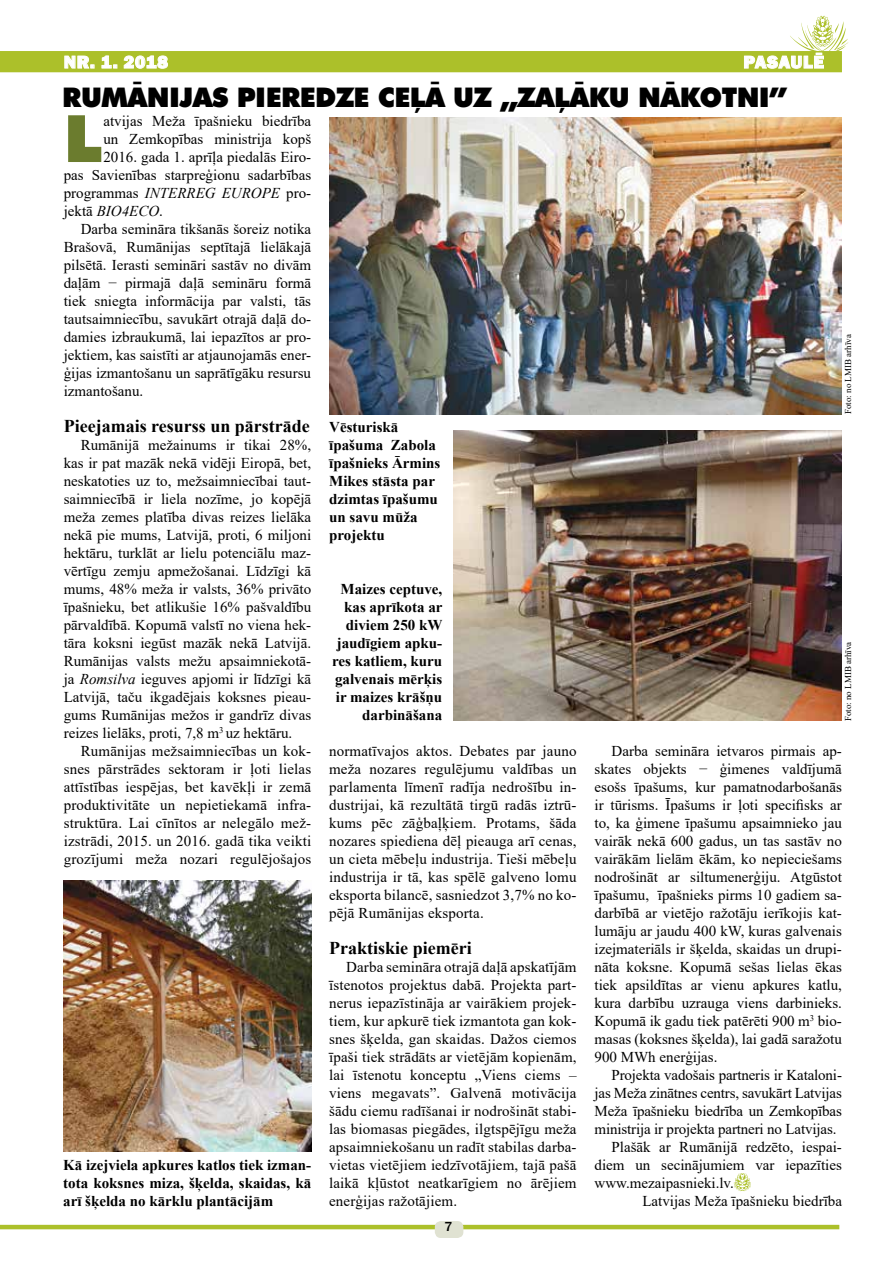
<style>
.page{position:relative;width:893px;height:1263px;background:#fff}
.page>*{position:absolute;margin:0;border:0;box-sizing:border-box;transform-origin:0 0}
.t1{font:900 65.4px "Futura TL";color:#6b7c2e}
.t2{font:900 27px "Futura TL";letter-spacing:-.02em;color:#000}
.t3{font:700 18px "Times New Roman";color:#000}
.t4{font:800 18px "Franklin Gothic";letter-spacing:.04em;color:#fff}
.t5{font:15px/18px "Times New Roman";color:#000;text-align:justify}
.t6{font:700 15px/18px "Times New Roman";color:#000}
.t7{font:italic 15px "Times New Roman";color:#000}
.t8{font:500 13.5px "Franklin Gothic";color:#000}
.t9{font:9px "Times New Roman";color:#000}
.s1{font-style:italic}
.s2{font-style:normal}
</style>
<div class="page">
<hr style="left:0;top:1225px;width:839px;height:4px;background:#acc02a">
<div style="left:435px;top:1221px;width:28px;height:17px;background:#e0e2d2;border-radius:6px"></div>
<div style="left:0;top:51px;width:842px;height:21px;background:#acc02a"></div>
<svg style="left:64px;top:55px;width:31px;height:14px"></svg>
<svg style="left:101px;top:55px;width:16px;height:14px"></svg>
<svg style="left:123px;top:55px;width:45px;height:14px"></svg>
<svg style="left:744px;top:16px;width:104px;height:53px"></svg>
<svg style="left:734px;top:1173px;width:17px;height:18px"></svg>
<img style="left:329px;top:118px;width:513px;height:296px">
<img style="left:64px;top:881px;width:247px;height:270px">
<img style="left:454px;top:430px;width:388px;height:290px">
<p class="t4" style="left:64px;top:50px;width:106px">NR. 1. 2018</p>
<p class="t4" style="left:743px;top:50px;width:82px">PASAULĒ</p>
<h2 class="t2" style="left:62px;top:79px;width:726px">RUMĀNIJAS PIEREDZE CEĻĀ UZ „ZAĻĀKU NĀKOTNI”</h2>
<h1 class="t1" style="left:64px;top:94px;width:40px">L</h1>
<p class="t5" style="left:103px;top:112px;width:209px">atvijas Meža īpašnieku biedrība</p>
<p class="t5" style="left:103px;top:130px;width:209px">un Zemkopības ministrija kopš</p>
<p class="t5" style="left:103px;top:148px;width:209px">2016. gada 1. aprīļa piedalās Eiro-</p>
<p class="t5" style="left:64px;top:166px;width:249px">pas Savienības starpreģionu sadarbības</p>
<p class="t5" style="left:64px;top:184px;width:249px">programmas <span class="s1">INTERREG EUROPE</span> pro-</p>
<p class="t7" style="left:64px;top:201px;width:101px"><span class="s2">jektā</span> BIO4ECO<span class="s2">.</span></p>
<p class="t5" style="left:81px;top:220px;width:232px">Darba semināra tikšanās šoreiz notika</p>
<p class="t5" style="left:64px;top:238px;width:249px">Brašovā, Rumānijas septītajā lielākajā</p>
<p class="t5" style="left:64px;top:256px;width:249px">pilsētā. Ierasti semināri sastāv no divām</p>
<p class="t5" style="left:64px;top:274px;width:249px">daļām − pirmajā daļā semināru formā</p>
<p class="t5" style="left:64px;top:292px;width:249px">tiek sniegta informācija par valsti, tās</p>
<p class="t5" style="left:64px;top:310px;width:249px">tautsaimniecību, savukārt otrajā daļā do-</p>
<p class="t5" style="left:64px;top:328px;width:249px">damies izbraukumā, lai iepazītos ar pro-</p>
<p class="t5" style="left:64px;top:346px;width:249px">jektiem, kas saistīti ar atjaunojamās ener-</p>
<p class="t5" style="left:64px;top:364px;width:249px">ģijas izmantošanu un saprātīgāku resursu</p>
<p class="t5" style="left:64px;top:382px;width:81px">izmantošanu.</p>
<p class="t3" style="left:64px;top:413px;width:248px">Pieejamais resurss un pārstrāde</p>
<p class="t5" style="left:64px;top:436px;width:249px;text-indent:17px">Rumānijā mežainums ir tikai 28%, kas ir pat mazāk nekā vidēji Eiropā, bet, neskatoties uz to, mežsaimniecībai taut&shy;saimniecībā ir liela nozīme, jo kopējā meža zemes platība divas reizes lielāka nekā pie mums, Latvijā, proti, 6 miljoni hektāru, turklāt ar lielu potenciālu maz&shy;vērtīgu zemju apmežošanai. Līdzīgi kā mums, 48% meža ir valsts, 36% privāto īpašnieku, bet atlikušie 16% pašvaldību pārvaldībā. Kopumā valstī no viena hek&shy;tāra koksni iegūst mazāk nekā Latvijā.<br>Rumānijas valsts mežu apsaimniekotā&shy;ja <span class="s1">Romsilva</span> ieguves apjomi ir līdzīgi kā Latvijā, taču ikgadējais koksnes pieau&shy;gums Rumānijas mežos ir gandrīz divas reizes lielāks, proti, 7,8 m<sup>3</sup> uz hektāru.</p>
<p class="t5" style="left:64px;top:742px;width:249px;text-indent:17px">Rumānijas mežsaimniecības un kok&shy;snes pārstrādes sektoram ir ļoti lielas attīstības iespējas, bet kavēkļi ir zemā produktivitāte un nepietiekamā infra&shy;struktūra. Lai cīnītos ar nelegālo mež&shy;izstrādi, 2015. un 2016. gadā tika veikti grozījumi meža nozari regulējošajos</p>
<p class="t5" style="left:329px;top:742px;width:249px">normatīvajos aktos. Debates par jauno meža nozares regulējumu valdības un parlamenta līmenī radīja nedrošību in&shy;dustrijai, kā rezultātā tirgū radās iztrū&shy;kums pēc zāģbaļķiem. Protams, šāda nozares spiediena dēļ pieauga arī cenas, un cieta mēbeļu industrija. Tieši mēbeļu industrija ir tā, kas spēlē galveno lomu eksporta bilancē, sasniedzot 3,7% no ko&shy;pējā Rumānijas eksporta.</p>
<p class="t3" style="left:329px;top:935px;width:144px">Praktiskie piemēri</p>
<p class="t5" style="left:329px;top:958px;width:249px;text-indent:17px">Darba semināra otrajā daļā apskatījām īstenotos projektus dabā. Projekta part&shy;nerus iepazīstināja ar vairākiem projek&shy;tiem, kur apkurē tiek izmantota gan kok&shy;snes šķelda, gan skaidas. Dažos ciemos īpaši tiek strādāts ar vietējām kopienām, lai īstenotu konceptu „Viens ciems – viens megavats”. Galvenā motivācija šādu ciemu radīšanai ir nodrošināt stabi&shy;las biomasas piegādes, ilgtspējīgu meža apsaimniekošanu un radīt stabilas darba&shy;vietas vietējiem iedzīvotājiem, tajā pašā laikā kļūstot neatkarīgiem no ārējiem enerģijas ražotājiem.</p>
<p class="t6" style="left:329px;top:418px;width:113px">Vēsturiskā īpašuma Zabola īpašnieks Ārmins<br>Mikes stāsta par dzimtas īpašumu un savu mūža projektu</p>
<p class="t6" style="left:332px;top:580px;width:112px;text-align:right">Maizes ceptuve, kas aprīkota ar diviem 250 kW jaudīgiem apku&shy;res katliem, kuru galvenais mērķis ir maizes krāšņu darbināšana</p>
<p class="t6" style="left:63px;top:1156px;width:249px;text-align:justify">Kā izejviela apkures katlos tiek izman&shy;tota koksnes miza, šķelda, skaidas, kā arī šķelda no kārklu plantācijām</p>
<p class="t8" style="left:444px;top:1218px;width:9px">7</p>
<p class="t9" style="left:842px;top:414px;width:81px;rotate:-90deg">Foto: no LMIB arhīva</p>
<p class="t9" style="left:842px;top:721px;width:81px;rotate:-90deg">Foto: no LMIB arhīva</p>
<p class="t5" style="left:595px;top:742px;width:249px;text-indent:17px">Darba semināra ietvaros pirmais ap&shy;skates objekts − ģimenes valdījumā esošs īpašums, kur pamatnodarbošanās ir tūrisms. Īpašums ir ļoti specifisks ar to, ka ģimene īpašumu apsaimnieko jau vairāk nekā 600 gadus, un tas sastāv no vairākām lielām ēkām, ko nepieciešams nodrošināt ar siltumenerģiju. Atgūstot īpašumu, īpašnieks pirms 10 gadiem sa&shy;darbībā ar vietējo ražotāju ierīkojis kat&shy;lumāju ar jaudu 400 kW, kuras galvenais izejmateriāls ir šķelda, skaidas un drupi&shy;nāta koksne. Kopumā sešas lielas ēkas tiek apsildītas ar vienu apkures katlu, kura darbību uzrauga viens darbinieks.<br>Kopumā ik gadu tiek patērēti 900 m<sup>3</sup> bio&shy;masas (koksnes šķelda), lai gadā saražotu 900 MWh enerģijas.</p>
<p class="t5" style="left:612px;top:1066px;width:232px">Projekta vadošais partneris ir Kataloni-</p>
<p class="t5" style="left:595px;top:1084px;width:249px">jas Meža zinātnes centrs, savukārt Latvijas</p>
<p class="t5" style="left:595px;top:1102px;width:249px">Meža īpašnieku biedrība un Zemkopības</p>
<p class="t5" style="left:595px;top:1120px;width:243px">ministrija ir projekta partneri no Latvijas.</p>
<p class="t5" style="left:612px;top:1138px;width:232px">Plašāk ar Rumānijā redzēto, iespai-</p>
<p class="t5" style="left:595px;top:1156px;width:249px">diem un secinājumiem var iepazīties</p>
<p class="t5" style="left:595px;top:1174px;width:141px">www.mezaipasnieki.lv.</p>
<p class="t5" style="left:642px;top:1192px;width:201px">Latvijas Meža īpašnieku biedrība</p>
</div>
